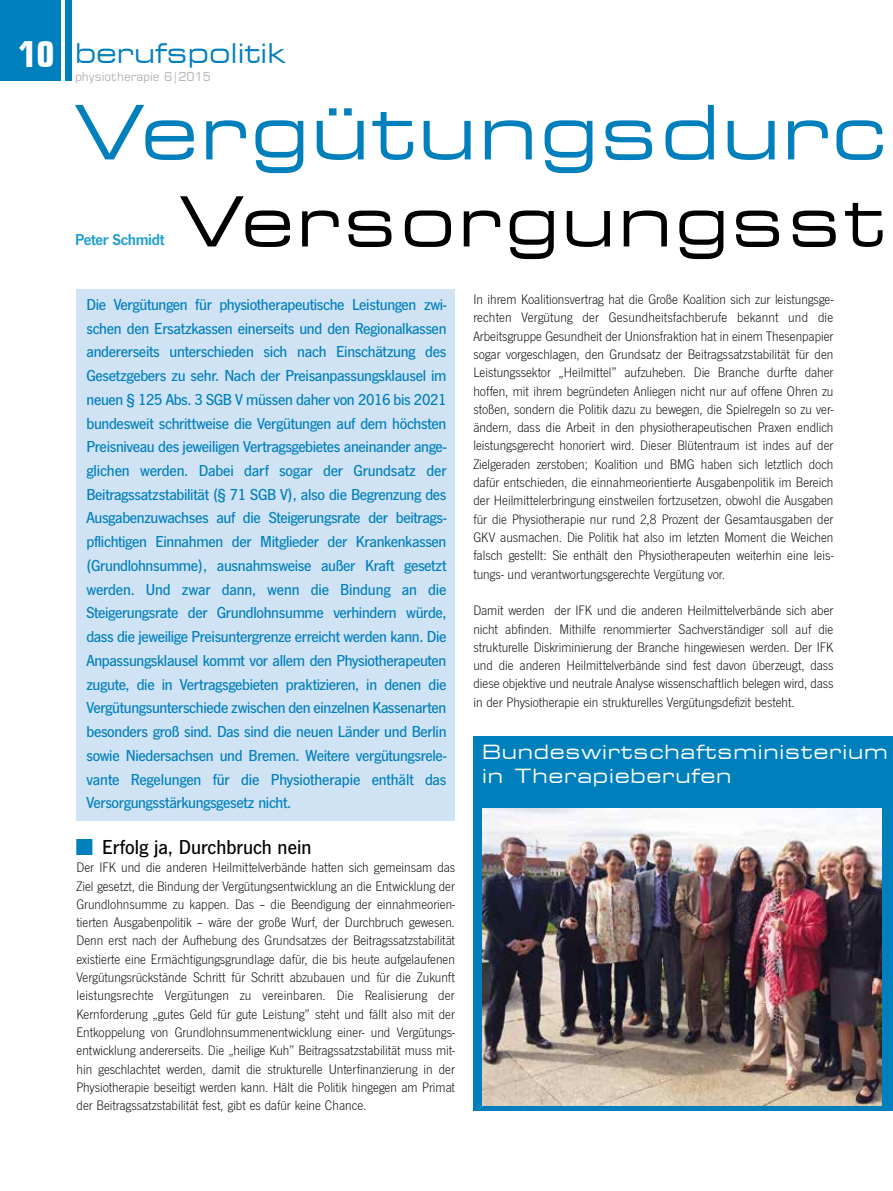
<style>
.page{position:relative;width:893px;height:1191px;background:#fff}
.page>*{position:absolute;margin:0;border:0;box-sizing:border-box;transform-origin:0 0}
.t1{font:expanded 75px "Square 721 BT";letter-spacing:.03em;color:#007fbd}
.t2{font:expanded 69px "Square 721 BT";letter-spacing:.04em;color:#000}
.t3{font:expanded 27px "Square 721 BT";color:#007fbd}
.t4{font:500 21px "News Got";color:#000}
.t5{font:expanded 19.5px/24px "Square 721 BT";letter-spacing:.04em;color:#fff}
.t6{font:500 16.5px/23.7px "News Got";letter-spacing:-.02em;color:#007fbd;text-align:justify}
.t7{font:16.5px "News Got Dem";letter-spacing:-.02em;color:#1d9ed0}
.t8{font:300 14.25px/18.3px "News Got";color:#000;text-align:justify}
.t9{font:12px "Square 721 BT";color:#b3b2b2}
.s1{font-weight:700;font-stretch:condensed;font-size:36px;color:#fff}
.s2{font-weight:300;font-size:24px;color:#007fbd}
</style>
<div class="page">
<div style="left:77px;top:289px;width:378px;height:532px;background:#cfe3f4"></div>
<div style="left:0;top:0;width:60px;height:81px;background:#007fbd"></div>
<div style="left:65px;top:0;width:7px;height:81px;background:#007fbd"></div>
<div style="left:473px;top:736px;width:420px;height:374px;background:#007fbd"></div>
<img style="left:482px;top:808px;width:400px;height:297px">
<h3 class="t3" style="left:19px;top:37px;width:269px"><span class="s1">10</span> berufspolitik</h3>
<p class="t9" style="left:75px;top:69px;width:137px">physiotherapie 6|2015</p>
<h1 class="t1" style="left:75px;top:88px;width:813px">Vergütungsdurc</h1>
<h2 class="t2" style="left:180px;top:180px;width:706px">Versorgungsst</h2>
<p class="t7" style="left:75px;top:230px;width:91px">Peter Schmidt</p>
<p class="t6" style="left:86px;top:293px;width:362px">Die Vergütungen für physiotherapeutische Leistungen zwi&shy;schen den Ersatzkassen einerseits und den Regionalkassen andererseits unterschieden sich nach Einschätzung des Gesetzgebers zu sehr. Nach der Preisanpassungsklausel im neuen § 125 Abs. 3 SGB V müssen daher von 2016 bis 2021 bundesweit schrittweise die Vergütungen auf dem höchsten Preisniveau des jeweiligen Vertragsgebietes aneinander ange&shy;glichen werden. Dabei darf sogar der Grundsatz der Beitragssatzstabilität (§ 71 SGB V), also die Begrenzung des Ausgabenzuwachses auf die Steigerungsrate der beitrags&shy;pflichtigen Einnahmen der Mitglieder der Krankenkassen (Grundlohnsumme), ausnahmsweise außer Kraft gesetzt werden. Und zwar dann, wenn die Bindung an die Steigerungsrate der Grundlohnsumme verhindern würde, dass die jeweilige Preisuntergrenze erreicht werden kann. Die Anpassungsklausel kommt vor allem den Physiotherapeuten zugute, die in Vertragsgebieten praktizieren, in denen die Vergütungsunterschiede zwischen den einzelnen Kassenarten besonders groß sind. Das sind die neuen Länder und Berlin sowie Niedersachsen und Bremen. Weitere vergütungsrele&shy;vante Regelungen für die Physiotherapie enthält das Versorgungsstärkungsgesetz nicht.</p>
<h3 class="t4" style="left:77px;top:835px;width:236px"><span class="s2">■</span> Erfolg ja, Durchbruch nein</h3>
<p class="t8" style="left:77px;top:858px;width:380px">Der IFK und die anderen Heilmittelverbände hatten sich gemeinsam das Ziel gesetzt, die Bindung der Vergütungsentwicklung an die Entwicklung der Grundlohnsumme zu kappen. Das – die Beendigung der einnahmeorien&shy;tierten Ausgabenpolitik – wäre der große Wurf, der Durchbruch gewesen.<br>Denn erst nach der Aufhebung des Grundsatzes der Beitragssatzstabilität existierte eine Ermächtigungsgrundlage dafür, die bis heute aufgelaufenen Vergütungsrückstände Schritt für Schritt abzubauen und für die Zukunft leistungsrechte Vergütungen zu vereinbaren. Die Realisierung der Kernforderung „gutes Geld für gute Leistung” steht und fällt also mit der Entkoppelung von Grundlohnsummenentwicklung einer- und Vergütungs&shy;entwicklung andererseits. Die „heilige Kuh” Beitragssatzstabilität muss mit&shy;hin geschlachtet werden, damit die strukturelle Unterfinanzierung in der Physiotherapie beseitigt werden kann. Hält die Politik hingegen am Primat der Beitragssatzstabilität fest, gibt es dafür keine Chance.</p>
<p class="t8" style="left:473px;top:290px;width:362px">In ihrem Koalitionsvertrag hat die Große Koalition sich zur leistungsge&shy;rechten Vergütung der Gesundheitsfachberufe bekannt und die Arbeitsgruppe Gesundheit der Unionsfraktion hat in einem Thesenpapier sogar vorgeschlagen, den Grundsatz der Beitragssatzstabilität für den Leistungssektor „Heilmittel” aufzuheben. Die Branche durfte daher hoffen, mit ihrem begründeten Anliegen nicht nur auf offene Ohren zu stoßen, sondern die Politik dazu zu bewegen, die Spielregeln so zu ver&shy;ändern, dass die Arbeit in den physiotherapeutischen Praxen endlich leistungsgerecht honoriert wird. Dieser Blütentraum ist indes auf der Zielgeraden zerstoben; Koalition und BMG haben sich letztlich doch dafür entschieden, die einnahmeorientierte Ausgabenpolitik im Bereich der Heilmittelerbringung einstweilen fortzusetzen, obwohl die Ausgaben für die Physiotherapie nur rund 2,8 Prozent der Gesamtausgaben der GKV ausmachen. Die Politik hat also im letzten Moment die Weichen falsch gestellt: Sie enthält den Physiotherapeuten weiterhin eine leis&shy;tungs- und verantwortungsgerechte Vergütung vor.</p>
<p class="t8" style="left:473px;top:601px;width:362px">Damit werden der IFK und die anderen Heilmittelverbände sich aber nicht abfinden. Mithilfe renommierter Sachverständiger soll auf die strukturelle Diskriminierung der Branche hingewiesen werden. Der IFK und die anderen Heilmittelverbände sind fest davon überzeugt, dass diese objektive und neutrale Analyse wissenschaftlich belegen wird, dass in der Physiotherapie ein strukturelles Vergütungsdefizit besteht.</p>
<h3 class="t5" style="left:482px;top:740px;width:407px">Bundeswirtschaftsministerium in Therapieberufen</h3>
</div>
